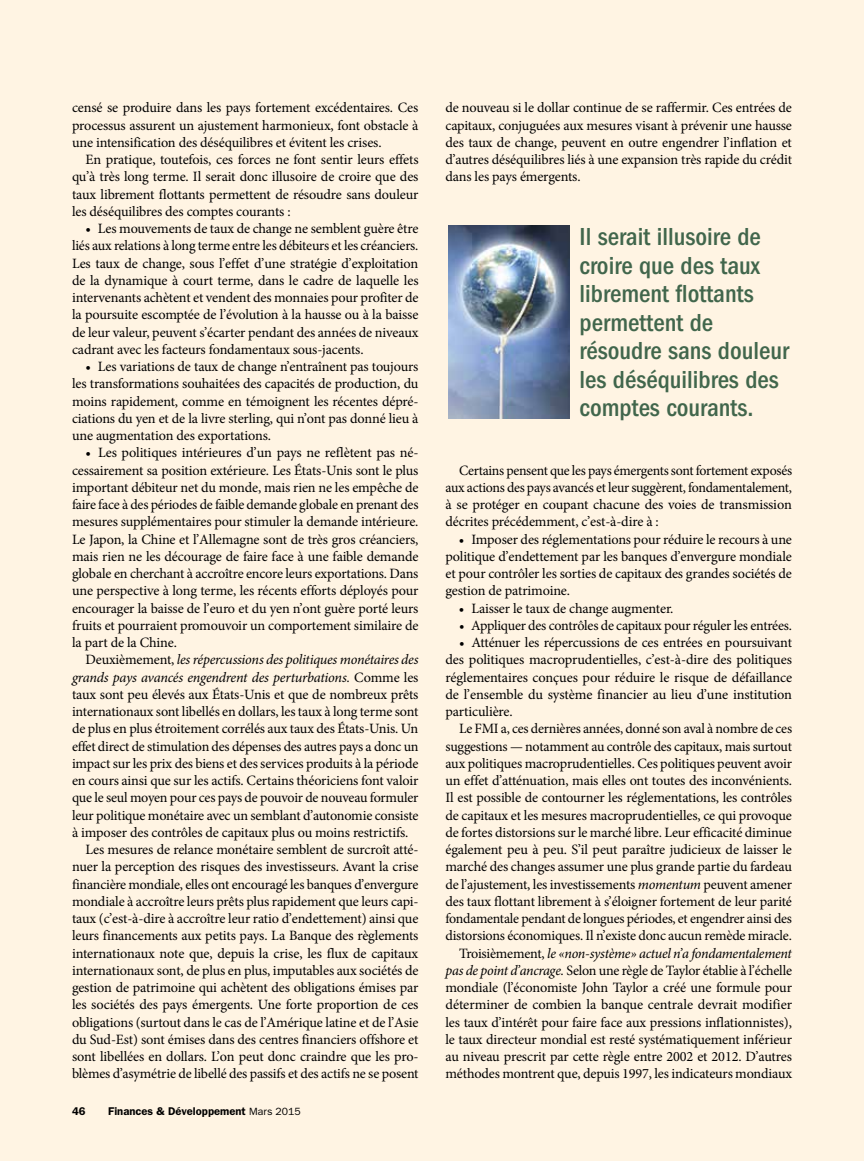
<style>
.page{position:relative;width:864px;height:1161px;background:#fff4e3}
.page>*{position:absolute;margin:0;border:0;box-sizing:border-box;transform-origin:0 0}
.t1{font:500 condensed 25.5px/28.5px "ITC Franklin Gothic Std";color:#41664c}
.t2{font:14.25px/17.2px "Minion Pro";letter-spacing:-.01em;color:#000;text-align:justify}
.t3{font:italic 14.25px "Minion Pro";letter-spacing:-.02em;color:#000}
.t4{font:600 11.25px "ITC Franklin Gothic Std";color:#000}
.s1{font-style:normal}
.s2{font-weight:400;font-size:10.5px}
.s3{font-style:italic}
</style>
<div class="page">
<img style="left:448px;top:226px;width:122px;height:192px">
<p class="t2" style="left:72px;top:99px;width:348px">censé se produire dans les pays fortement excédentaires. Ces processus assurent un ajustement harmonieux, font obstacle à une intensification des déséquilibres et évitent les crises.</p>
<p class="t2" style="left:72px;top:151px;width:348px;text-indent:14px">En pratique, toutefois, ces forces ne font sentir leurs effets qu’à très long terme. Il serait donc illusoire de croire que des taux librement flottants permettent de résoudre sans douleur les déséquilibres des comptes courants :</p>
<p class="t2" style="left:72px;top:220px;width:348px;text-indent:13px">• Les mouvements de taux de change ne semblent guère être liés aux relations à long terme entre les débiteurs et les créanciers.<br>Les taux de change, sous l’effet d’une stratégie d’exploitation de la dynamique à court terme, dans le cadre de laquelle les intervenants achètent et vendent des monnaies pour profiter de la poursuite escomptée de l’évolution à la hausse ou à la baisse de leur valeur, peuvent s’écarter pendant des années de niveaux cadrant avec les facteurs fondamentaux sous-jacents.</p>
<p class="t2" style="left:72px;top:358px;width:348px;text-indent:13px">• Les variations de taux de change n’entraînent pas toujours les transformations souhaitées des capacités de production, du moins rapidement, comme en témoignent les récentes dépré&shy;ciations du yen et de la livre sterling, qui n’ont pas donné lieu à une augmentation des exportations.</p>
<p class="t2" style="left:72px;top:444px;width:348px;text-indent:14px">• Les politiques intérieures d’un pays ne reflètent pas né&shy;cessairement sa position extérieure. Les États-Unis sont le plus important débiteur net du monde, mais rien ne les empêche de faire face à des périodes de faible demande globale en prenant des mesures supplémentaires pour stimuler la demande intérieure.<br>Le Japon, la Chine et l’Allemagne sont de très gros créanciers, mais rien ne les décourage de faire face à une faible demande globale en cherchant à accroître encore leurs exportations. Dans une perspective à long terme, les récents efforts déployés pour encourager la baisse de l’euro et du yen n’ont guère porté leurs fruits et pourraient promouvoir un comportement similaire de la part de la Chine.</p>
<p class="t3" style="left:86px;top:650px;width:335px"><span class="s1">Deuxièmement,</span> les répercussions des politiques monétaires des</p>
<p class="t3" style="left:72px;top:667px;width:348px">grands pays avancés engendrent des perturbations. <span class="s1">Comme les</span></p>
<p class="t2" style="left:72px;top:686px;width:348px">taux sont peu élevés aux États-Unis et que de nombreux prêts</p>
<p class="t2" style="left:72px;top:703px;width:348px">internationaux sont libellés en dollars, les taux à long terme sont</p>
<p class="t2" style="left:72px;top:720px;width:348px">de plus en plus étroitement corrélés aux taux des États-Unis. Un</p>
<p class="t2" style="left:72px;top:738px;width:348px">effet direct de stimulation des dépenses des autres pays a donc un</p>
<p class="t2" style="left:72px;top:755px;width:348px">impact sur les prix des biens et des services produits à la période</p>
<p class="t2" style="left:72px;top:772px;width:348px">en cours ainsi que sur les actifs. Certains théoriciens font valoir</p>
<p class="t2" style="left:72px;top:789px;width:348px">que le seul moyen pour ces pays de pouvoir de nouveau formuler</p>
<p class="t2" style="left:72px;top:807px;width:348px">leur politique monétaire avec un semblant d’autonomie consiste</p>
<p class="t2" style="left:72px;top:824px;width:338px">à imposer des contrôles de capitaux plus ou moins restrictifs.</p>
<p class="t2" style="left:85px;top:841px;width:334px">Les mesures de relance monétaire semblent de surcroît atté-</p>
<p class="t2" style="left:72px;top:858px;width:348px">nuer la perception des risques des investisseurs. Avant la crise</p>
<p class="t2" style="left:72px;top:876px;width:348px">financière mondiale, elles ont encouragé les banques d’envergure</p>
<p class="t2" style="left:72px;top:893px;width:348px">mondiale à accroître leurs prêts plus rapidement que leurs capi-</p>
<p class="t2" style="left:72px;top:910px;width:348px">taux (c’est-à-dire à accroître leur ratio d’endettement) ainsi que</p>
<p class="t2" style="left:72px;top:927px;width:348px">leurs financements aux petits pays. La Banque des règlements</p>
<p class="t2" style="left:72px;top:945px;width:348px">internationaux note que, depuis la crise, les flux de capitaux</p>
<p class="t2" style="left:72px;top:962px;width:348px">internationaux sont, de plus en plus, imputables aux sociétés de</p>
<p class="t2" style="left:72px;top:979px;width:348px">gestion de patrimoine qui achètent des obligations émises par</p>
<p class="t2" style="left:72px;top:996px;width:348px">les sociétés des pays émergents. Une forte proportion de ces</p>
<p class="t2" style="left:72px;top:1014px;width:348px">obligations (surtout dans le cas de l’Amérique latine et de l’Asie</p>
<p class="t2" style="left:72px;top:1031px;width:348px">du Sud-Est) sont émises dans des centres financiers offshore et</p>
<p class="t2" style="left:72px;top:1048px;width:348px">sont libellées en dollars. L’on peut donc craindre que les pro-</p>
<p class="t2" style="left:72px;top:1065px;width:348px">blèmes d’asymétrie de libellé des passifs et des actifs ne se posent</p>
<p class="t4" style="left:72px;top:1104px;width:15px">46</p>
<p class="t4" style="left:108px;top:1104px;width:194px">Finances &amp; Développement <span class="s2">Mars 2015</span></p>
<p class="t2" style="left:446px;top:99px;width:348px">de nouveau si le dollar continue de se raffermir. Ces entrées de capitaux, conjuguées aux mesures visant à prévenir une hausse des taux de change, peuvent en outre engendrer l’inflation et d’autres déséquilibres liés à une expansion très rapide du crédit dans les pays émergents.</p>
<h1 class="t1" style="left:580px;top:223px;width:211px">Il serait illusoire de croire que des taux librement flottants permettent de résoudre sans douleur les déséquilibres des comptes courants.</h1>
<p class="t2" style="left:446px;top:462px;width:348px;text-indent:14px">Certains pensent que les pays émergents sont fortement exposés aux actions des pays avancés et leur suggèrent, fondamentalement, à se protéger en coupant chacune des voies de transmission décrites précédemment, c’est-à-dire à :</p>
<p class="t2" style="left:446px;top:531px;width:348px;text-indent:13px">• Imposer des réglementations pour réduire le recours à une politique d’endettement par les banques d’envergure mondiale et pour contrôler les sorties de capitaux des grandes sociétés de gestion de patrimoine.</p>
<p class="t2" style="left:459px;top:600px;width:216px">• Laisser le taux de change augmenter.</p>
<p class="t2" style="left:459px;top:617px;width:335px">• Appliquer des contrôles de capitaux pour réguler les entrées.</p>
<p class="t2" style="left:446px;top:634px;width:348px;text-indent:14px">• Atténuer les répercussions de ces entrées en poursuivant des politiques macroprudentielles, c’est-à-dire des politiques réglementaires conçues pour réduire le risque de défaillance de l’ensemble du système financier au lieu d’une institution particulière.</p>
<p class="t2" style="left:446px;top:720px;width:348px;text-align:right">Le FMI a, ces dernières années, donné son aval à nombre de ces suggestions — notamment au contrôle des capitaux, mais surtout aux politiques macroprudentielles. Ces politiques peuvent avoir un effet d’atténuation, mais elles ont toutes des inconvénients.<br>Il est possible de contourner les réglementations, les contrôles de capitaux et les mesures macroprudentielles, ce qui provoque de fortes distorsions sur le marché libre. Leur efficacité diminue également peu à peu. S’il peut paraître judicieux de laisser le marché des changes assumer une plus grande partie du fardeau de l’ajustement, les investissements <span class="s3">momentum</span> peuvent amener des taux flottant librement à s’éloigner fortement de leur parité fondamentale pendant de longues périodes, et engendrer ainsi des distorsions économiques. Il n’existe donc aucun remède miracle.<br>Troisièmement, <span class="s3">le «non-système» actuel n’a fondamentalement pas de point d’ancrage.</span> Selon une règle de Taylor établie à l’échelle mondiale (l’économiste John Taylor a créé une formule pour déterminer de combien la banque centrale devrait modifier les taux d’intérêt pour faire face aux pressions inflationnistes), le taux directeur mondial est resté systématiquement inférieur au niveau prescrit par cette règle entre 2002 et 2012. D’autres méthodes montrent que, depuis 1997, les indicateurs mondiaux</p>
</div>
